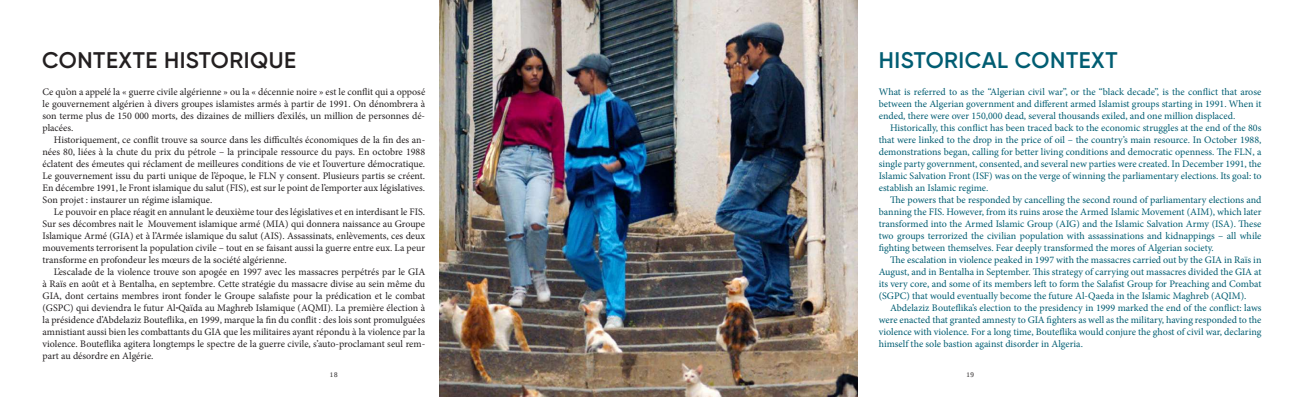
<style>
.page{position:relative;width:1304px;height:397px;background:#fff}
.page>*{position:absolute;margin:0;border:0;box-sizing:border-box;transform-origin:0 0}
.t1{font:600 22.6px "Gilroy";letter-spacing:.025em;color:#231f20}
.t2{font:600 22.6px "Gilroy";letter-spacing:.025em;color:#005d72}
.t3{font:10px/12px "Minion Pro";color:#005d72;text-align:justify}
.t4{font:10px/12px "Minion Pro";color:#231f20;text-align:justify}
.t5{font:7px "Liberation Serif";color:#231f20}
</style>
<div class="page">
<img style="left:439px;top:0;width:418px;height:397px">
<h1 class="t1" style="left:42px;top:46px;width:255px">CONTEXTE HISTORIQUE</h1>
<h1 class="t2" style="left:879px;top:46px;width:49px">HI STORI</h1>
<h1 class="t2" style="left:965px;top:46px;width:154px">CAL CONTEXT</h1>
<p class="t4" style="left:43px;top:86px;width:384px">Ce qu’on a appelé la « guerre civile algérienne » ou la « décennie noire » est le conflit qui a opposé le gouvernement algérien à divers groupes islamistes armés à partir de 1991. On dénombrera à son terme plus de 150 000 morts, des dizaines de milliers d’exilés, un million de personnes dé&shy;placées.</p>
<p class="t4" style="left:43px;top:134px;width:384px;text-indent:11px">Historiquement, ce conflit trouve sa source dans les difficultés économiques de la fin des an&shy;nées 80, liées à la chute du prix du pétrole – la principale ressource du pays. En octobre 1988 éclatent des émeutes qui réclament de meilleures conditions de vie et l’ouverture démocratique.<br>Le gouvernement issu du parti unique de l’époque, le FLN y consent. Plusieurs partis se créent.<br>En décembre 1991, le Front islamique du salut (FIS), est sur le point de l’emporter aux législatives.<br>Son projet : instaurer un régime islamique.</p>
<p class="t4" style="left:43px;top:206px;width:384px;text-indent:11px">Le pouvoir en place réagit en annulant le deuxième tour des législatives et en interdisant le FIS.<br>Sur ses décombres nait le Mouvement islamique armé (MIA) qui donnera naissance au Groupe Islamique Armé (GIA) et à l’Armée islamique du salut (AIS). Assassinats, enlèvements, ces deux mouvements terrorisent la population civile – tout en se faisant aussi la guerre entre eux. La peur transforme en profondeur les mœurs de la société algérienne.</p>
<p class="t4" style="left:43px;top:266px;width:384px;text-indent:11px">L’escalade de la violence trouve son apogée en 1997 avec les massacres perpétrés par le GIA à Raïs en août et à Bentalha, en septembre. Cette stratégie du massacre divise au sein même du GIA, dont certains membres iront fonder le Groupe salafiste pour la prédication et le combat (GSPC) qui deviendra le futur Al Qaïda au Maghreb Islamique (AQMI). La première élection à la présidence d’Abdelaziz Bouteflika, en 1999, marque la fin du conflit : des lois sont promulguées amnistiant aussi bien les combattants du GIA que les militaires ayant répondu à la violence par la violence. Bouteflika agitera longtemps le spectre de la guerre civile, s’auto-proclamant seul rem&shy;part au désordre en Algérie.</p>
<p class="t3" style="left:879px;top:86px;width:384px">What is referred to as the “Algerian civil war”, or the “black decade”, is the conflict that arose between the Algerian government and different armed Islamist groups starting in 1991. When it ended, there were over 150,000 dead, several thousands exiled, and one million displaced.</p>
<p class="t3" style="left:879px;top:122px;width:384px;text-indent:11px">Historically, this conflict has been traced back to the economic struggles at the end of the 80s that were linked to the drop in the price of oil – the country’s main resource. In October 1988, demonstrations began, calling for better living conditions and democratic openness. The FLN, a single party government, consented, and several new parties were created. In December 1991, the Islamic Salvation Front (ISF) was on the verge of winning the parliamentary elections. Its goal: to establish an Islamic regime.</p>
<p class="t3" style="left:879px;top:194px;width:384px;text-indent:11px">The powers that be responded by cancelling the second round of parliamentary elections and banning the FIS. However, from its ruins arose the Armed Islamic Movement (AIM), which later transformed into the Armed Islamic Group (AIG) and the Islamic Salvation Army (ISA). These two groups terrorized the civilian population with assassinations and kidnappings – all while fighting between themselves. Fear deeply transformed the mores of Algerian society.</p>
<p class="t3" style="left:879px;top:254px;width:384px;text-indent:11px">The escalation in violence peaked in 1997 with the massacres carried out by the GIA in Raïs in August, and in Bentalha in September. This strategy of carrying out massacres divided the GIA at its very core, and some of its members left to form the Salafist Group for Preaching and Combat (SGPC) that would eventually become the future Al-Qaeda in the Islamic Maghreb (AQIM).</p>
<p class="t3" style="left:879px;top:302px;width:384px;text-indent:11px">Abdelaziz Bouteflika’s election to the presidency in 1999 marked the end of the conflict: laws were enacted that granted amnesty to GIA fighters as well as the military, having responded to the violence with violence. For a long time, Bouteflika would conjure the ghost of civil war, declaring himself the sole bastion against disorder in Algeria.</p>
<p class="t5" style="left:330px;top:370px;width:9px">18</p>
<p class="t5" style="left:966px;top:370px;width:9px">19</p>
</div>
